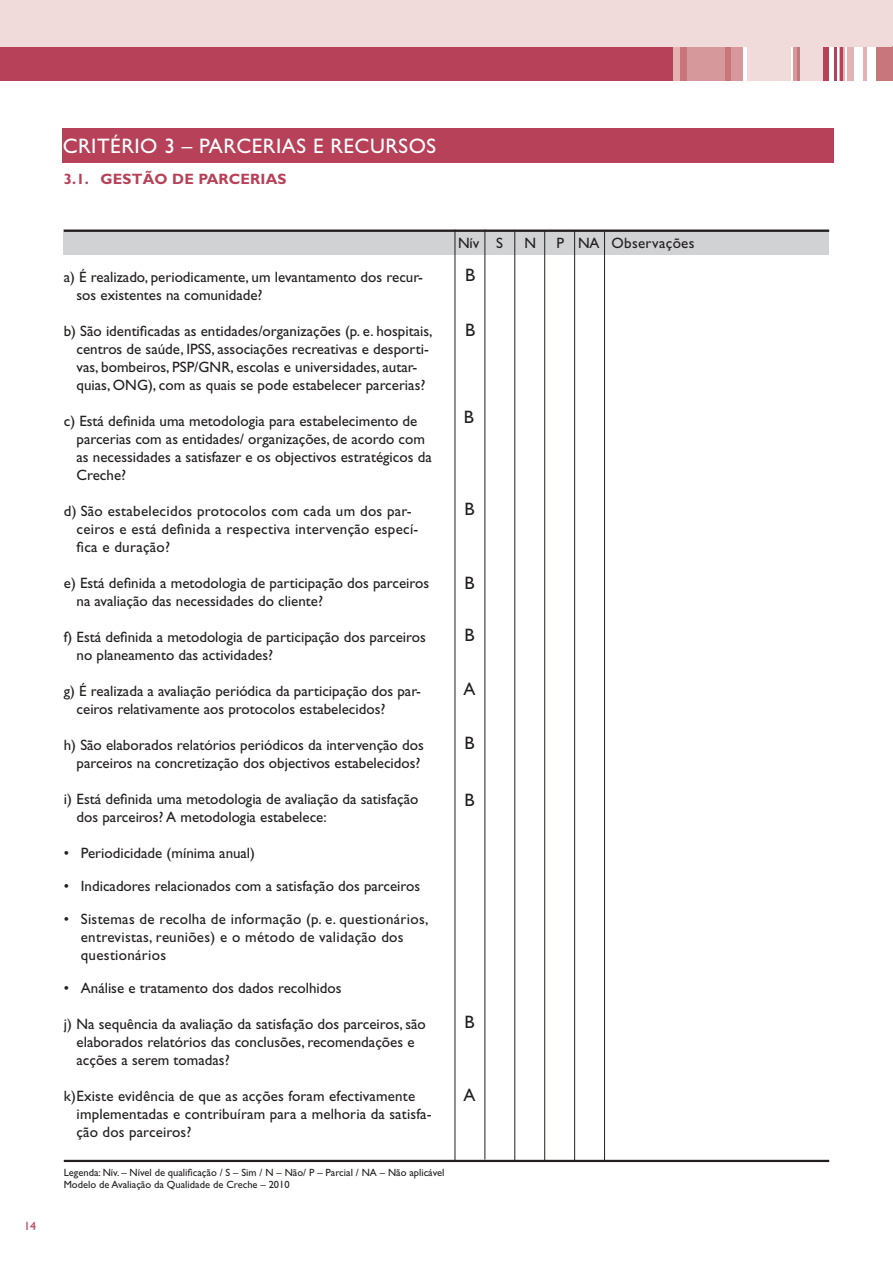
<style>
.page{position:relative;width:893px;height:1263px;background:#fff}
.page>*{position:absolute;margin:0;border:0;box-sizing:border-box;transform-origin:0 0}
.t1{font:21px "Gill Sans";letter-spacing:.025em;color:#fff}
.t2{font:18px "Gill Sans";color:#231f20}
.t3{font:15px/18px "Gill Sans";color:#231f20}
.t4{font:15px/18px "Gill Sans";letter-spacing:.02em;color:#231f20}
.t5{font:700 15px "Gill Sans";letter-spacing:.01em;color:#b74158}
.t6{font:12px "Gill Sans";color:#b74158}
.t7{font:10.5px/12.6px "Gill Sans";color:#231f20}
</style>
<div class="page">
<div style="left:0;top:47px;width:673px;height:34px;background:#b74158"></div>
<div style="left:876px;top:47px;width:17px;height:34px;background:#c8767c"></div>
<div style="left:799px;top:47px;width:25px;height:34px;background:#f0dbda"></div>
<div style="left:747px;top:47px;width:43px;height:34px;background:#f0dbda"></div>
<hr style="left:863px;top:47px;width:3px;height:34px;background:#e1b3b2">
<div style="left:847px;top:47px;width:7px;height:34px;background:#e1b3b2"></div>
<svg style="left:839px;top:47px;width:6px;height:34px"></svg>
<hr style="left:841px;top:47px;width:2px;height:34px;background:#b74158">
<hr style="left:834px;top:47px;width:3px;height:34px;background:#b74158">
<div style="left:824px;top:47px;width:5px;height:34px;background:#b74158"></div>
<hr style="left:797px;top:47px;width:2px;height:34px;background:#c8767c">
<hr style="left:793px;top:47px;width:4px;height:34px;background:#d6989a">
<div style="left:679px;top:47px;width:64px;height:34px;background:#d6989a"></div>
<div style="left:725px;top:47px;width:6px;height:34px;background:#c8767c"></div>
<div style="left:679px;top:47px;width:8px;height:34px;background:#c8767c"></div>
<div style="left:673px;top:47px;width:6px;height:34px;background:#e1b3b2"></div>
<div style="left:0;top:0;width:893px;height:47px;background:#f0dbda"></div>
<div style="left:64px;top:230px;width:765px;height:25px;background:#d1d2d4"></div>
<hr style="left:455px;top:230px;width:1px;height:931px;background:#231f20">
<hr style="left:484px;top:230px;width:1px;height:929px;background:#231f20">
<hr style="left:514px;top:231px;width:1px;height:930px;background:#231f20">
<hr style="left:544px;top:231px;width:1px;height:931px;background:#231f20">
<hr style="left:574px;top:231px;width:1px;height:931px;background:#231f20">
<hr style="left:604px;top:231px;width:1px;height:930px;background:#231f20">
<hr style="left:64px;top:230px;width:765px;height:2px;background:#231f20">
<hr style="left:64px;top:1160px;width:765px;height:2px;background:#231f20">
<div style="left:63px;top:128px;width:771px;height:34px;background:#b74158"></div>
<p class="t6" style="left:24px;top:1219px;width:13px">14</p>
<h1 class="t1" style="left:63px;top:134px;width:375px">CRITÉRIO 3 – PARCERIAS E RECURSOS</h1>
<p class="t5" style="left:64px;top:170px;width:224px">3.1. GESTÃO DE PARCERIAS</p>
<p class="t3" style="left:77px;top:268px;width:348px;text-indent:-13px">a) É realizado, periodicamente, um levantamento dos recur&shy;sos existentes na comunidade?</p>
<p class="t3" style="left:77px;top:322px;width:357px;text-indent:-13px">b) São identificadas as entidades/organizações (p. e. hospitais, centros de saúde, IPSS, associações recreativas e desporti&shy;vas, bombeiros, PSP/GNR, escolas e universidades, autar&shy;quias, ONG), com as quais se pode estabelecer parcerias?</p>
<p class="t3" style="left:77px;top:412px;width:357px;text-indent:-13px">c) Está definida uma metodologia para estabelecimento de parcerias com as entidades/ organizações, de acordo com as necessidades a satisfazer e os objectivos estratégicos da Creche?</p>
<p class="t4" style="left:77px;top:502px;width:343px;text-indent:-13px">d) São estabelecidos protocolos com cada um dos par&shy;ceiros e está definida a respectiva intervenção especí&shy;fica e duração?</p>
<p class="t3" style="left:77px;top:574px;width:354px;text-indent:-13px">e) Está definida a metodologia de participação dos parceiros na avaliação das necessidades do cliente?</p>
<p class="t3" style="left:77px;top:628px;width:351px;text-indent:-13px">f) Está definida a metodologia de participação dos parceiros no planeamento das actividades?</p>
<p class="t3" style="left:77px;top:682px;width:346px;text-indent:-13px">g) É realizada a avaliação periódica da participação dos par&shy;ceiros relativamente aos protocolos estabelecidos?</p>
<p class="t3" style="left:64px;top:736px;width:361px;text-align:right">h) São elaborados relatórios periódicos da intervenção dos parceiros na concretização dos objectivos estabelecidos?</p>
<p class="t3" style="left:77px;top:790px;width:343px;text-indent:-13px">i) Está definida uma metodologia de avaliação da satisfação dos parceiros? A metodologia estabelece:</p>
<p class="t3" style="left:64px;top:844px;width:193px">• Periodicidade (mínima anual)</p>
<p class="t3" style="left:64px;top:877px;width:358px">• Indicadores relacionados com a satisfação dos parceiros</p>
<p class="t4" style="left:81px;top:910px;width:349px;text-indent:-17px">• Sistemas de recolha de informação (p. e. questionários, entrevistas, reuniões) e o método de validação dos questionários</p>
<p class="t3" style="left:64px;top:979px;width:279px">• Análise e tratamento dos dados recolhidos</p>
<p class="t3" style="left:77px;top:1015px;width:351px;text-indent:-13px">j) Na sequência da avaliação da satisfação dos parceiros, são elaborados relatórios das conclusões, recomendações e acções a serem tomadas?</p>
<p class="t3" style="left:77px;top:1087px;width:357px;text-indent:-13px">k) Existe evidência de que as acções foram efectivamente implementadas e contribuíram para a melhoria da satisfa&shy;ção dos parceiros?</p>
<p class="t7" style="left:64px;top:1166px;width:382px">Legenda: Nív. – Nível de qualificação / S – Sim / N – Não/ P – Parcial / NA – Não aplicável<br>Modelo de Avaliação da Qualidade de Creche – 2010</p>
<p class="t3" style="left:458px;top:234px;width:47px">Nív S</p>
<p class="t3" style="left:524px;top:234px;width:13px">N</p>
<p class="t4" style="left:556px;top:234px;width:140px">P NA Observações</p>
<p class="t2" style="left:465px;top:265px;width:12px">B</p>
<p class="t2" style="left:465px;top:320px;width:12px">B</p>
<p class="t2" style="left:464px;top:407px;width:12px">B</p>
<p class="t2" style="left:464px;top:499px;width:12px">B</p>
<p class="t2" style="left:464px;top:572px;width:12px">B</p>
<p class="t2" style="left:464px;top:625px;width:12px">B</p>
<p class="t2" style="left:464px;top:679px;width:14px">A</p>
<p class="t2" style="left:464px;top:733px;width:12px">B</p>
<p class="t2" style="left:464px;top:790px;width:12px">B</p>
<p class="t2" style="left:464px;top:1011px;width:12px">B</p>
<p class="t2" style="left:464px;top:1085px;width:14px">A</p>
</div>
